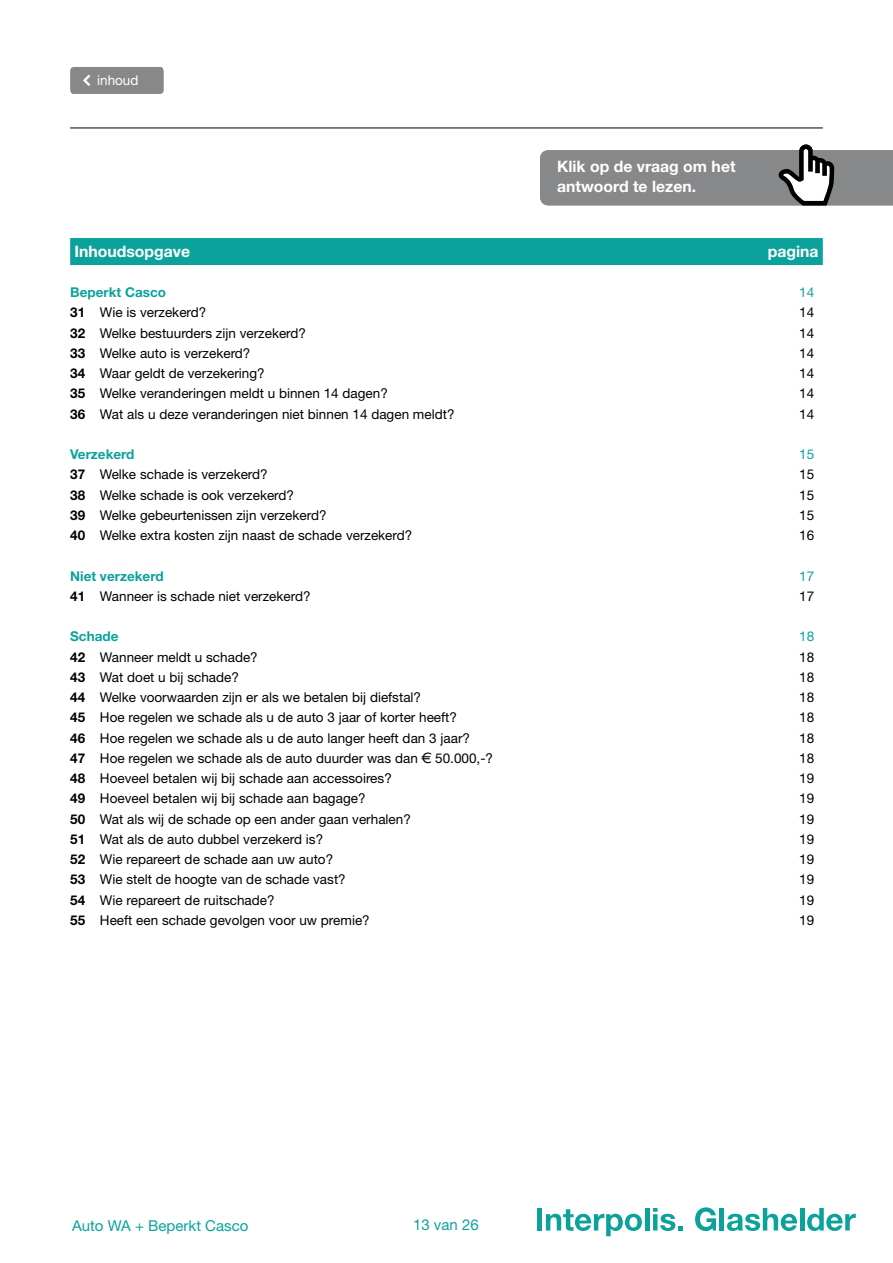
<style>
.page{position:relative;width:893px;height:1263px;background:#fff}
.page>*{position:absolute;margin:0;border:0;box-sizing:border-box;transform-origin:0 0}
.t1{font:700 15.75px/20.2px "Helvetica Neue LT Std";color:#fff}
.t2{font:15px "Helvetica Neue LT Std";color:#0ba29c}
.t3{font:13.5px "Helvetica Neue LT Std";color:#000}
.t4{font:700 13.5px "Helvetica Neue LT Std";color:#0ba29c}
.t5{font:13.5px "Helvetica Neue LT Std";color:#0ba29c}
.t6{font:13.5px "Helvetica Neue LT Std";color:#fff}
.s1{font-weight:700}
.s2{font-family:"Linotype Euro Font Rto S"}
</style>
<div class="page">
<hr style="left:70px;top:128px;width:753px;height:1px;background:#000">
<div style="left:537px;top:1208px;width:5px;height:22px;background:#0ba29c"></div>
<svg style="left:546px;top:1209px;width:96px;height:27px"></svg>
<hr style="left:645px;top:1208px;width:4px;height:22px;background:#0ba29c">
<svg style="left:653px;top:1208px;width:30px;height:23px"></svg>
<svg style="left:695px;top:1207px;width:21px;height:24px"></svg>
<hr style="left:720px;top:1208px;width:4px;height:22px;background:#0ba29c">
<svg style="left:727px;top:1208px;width:70px;height:23px"></svg>
<hr style="left:800px;top:1208px;width:4px;height:22px;background:#0ba29c">
<svg style="left:807px;top:1208px;width:49px;height:23px"></svg>
<div style="left:70px;top:67px;width:94px;height:27px;background:#87888a"></div>
<div style="left:70px;top:238px;width:753px;height:27px;background:#0ba29c"></div>
<svg style="left:540px;top:145px;width:353px;height:60px;background:#909192"></svg>
<p class="t6" style="left:97px;top:72px;width:43px">inhoud</p>
<p class="t1" style="left:557px;top:156px;width:180px">Klik op de vraag om het antwoord te lezen.</p>
<p class="t1" style="left:74px;top:240px;width:117px">Inhoudsopgave</p>
<p class="t1" style="left:768px;top:240px;width:52px">pagina</p>
<p class="t4" style="left:70px;top:284px;width:97px">Beperkt Casco</p>
<p class="t5" style="left:799px;top:284px;width:17px">14</p>
<p class="t3" style="left:70px;top:304px;width:138px"><span class="s1">31</span> Wie is verzekerd?</p>
<p class="t3" style="left:799px;top:304px;width:17px">14</p>
<p class="t3" style="left:70px;top:325px;width:237px"><span class="s1">32</span> Welke bestuurders zijn verzekerd?</p>
<p class="t3" style="left:799px;top:325px;width:17px">14</p>
<p class="t3" style="left:70px;top:345px;width:182px"><span class="s1">33</span> Welke auto is verzekerd?</p>
<p class="t3" style="left:799px;top:345px;width:17px">14</p>
<p class="t3" style="left:70px;top:365px;width:196px"><span class="s1">34</span> Waar geldt de verzekering?</p>
<p class="t3" style="left:799px;top:365px;width:17px">14</p>
<p class="t3" style="left:70px;top:385px;width:319px"><span class="s1">35</span> Welke veranderingen meldt u binnen 14 dagen?</p>
<p class="t3" style="left:799px;top:385px;width:17px">14</p>
<p class="t3" style="left:70px;top:406px;width:386px"><span class="s1">36</span> Wat als u deze veranderingen niet binnen 14 dagen meldt?</p>
<p class="t3" style="left:799px;top:406px;width:17px">14</p>
<p class="t4" style="left:70px;top:446px;width:66px">Verzekerd</p>
<p class="t5" style="left:799px;top:446px;width:17px">15</p>
<p class="t3" style="left:70px;top:466px;width:199px"><span class="s1">37</span> Welke schade is verzekerd?</p>
<p class="t3" style="left:799px;top:466px;width:17px">15</p>
<p class="t3" style="left:70px;top:487px;width:225px"><span class="s1">38</span> Welke schade is ook verzekerd?</p>
<p class="t3" style="left:799px;top:487px;width:17px">15</p>
<p class="t3" style="left:70px;top:507px;width:258px"><span class="s1">39</span> Welke gebeurtenissen zijn verzekerd?</p>
<p class="t3" style="left:799px;top:507px;width:17px">15</p>
<p class="t3" style="left:70px;top:527px;width:344px"><span class="s1">40</span> Welke extra kosten zijn naast de schade verzekerd?</p>
<p class="t3" style="left:799px;top:527px;width:17px">16</p>
<p class="t4" style="left:70px;top:567px;width:95px">Niet verzekerd</p>
<p class="t5" style="left:799px;top:568px;width:17px">17</p>
<p class="t3" style="left:70px;top:588px;width:242px"><span class="s1">41</span> Wanneer is schade niet verzekerd?</p>
<p class="t3" style="left:799px;top:588px;width:17px">17</p>
<p class="t4" style="left:70px;top:628px;width:50px">Schade</p>
<p class="t5" style="left:799px;top:628px;width:17px">18</p>
<p class="t3" style="left:70px;top:649px;width:189px"><span class="s1">42</span> Wanneer meldt u schade?</p>
<p class="t3" style="left:799px;top:649px;width:17px">18</p>
<p class="t3" style="left:70px;top:669px;width:170px"><span class="s1">43</span> Wat doet u bij schade?</p>
<p class="t3" style="left:799px;top:669px;width:17px">18</p>
<p class="t3" style="left:70px;top:689px;width:352px"><span class="s1">44</span> Welke voorwaarden zijn er als we betalen bij diefstal?</p>
<p class="t3" style="left:799px;top:689px;width:17px">18</p>
<p class="t3" style="left:70px;top:709px;width:388px"><span class="s1">45</span> Hoe regelen we schade als u de auto 3 jaar of korter heeft?</p>
<p class="t3" style="left:799px;top:709px;width:17px">18</p>
<p class="t3" style="left:70px;top:730px;width:401px"><span class="s1">46</span> Hoe regelen we schade als u de auto langer heeft dan 3 jaar?</p>
<p class="t3" style="left:799px;top:730px;width:17px">18</p>
<p class="t3" style="left:70px;top:750px;width:424px"><span class="s1">47</span> Hoe regelen we schade als de auto duurder was dan <span class="s2">e</span> 50.000,-?</p>
<p class="t3" style="left:799px;top:750px;width:17px">18</p>
<p class="t3" style="left:70px;top:770px;width:323px"><span class="s1">48</span> Hoeveel betalen wij bij schade aan accessoires?</p>
<p class="t3" style="left:799px;top:770px;width:17px">19</p>
<p class="t3" style="left:70px;top:790px;width:297px"><span class="s1">49</span> Hoeveel betalen wij bij schade aan bagage?</p>
<p class="t3" style="left:799px;top:790px;width:17px">19</p>
<p class="t3" style="left:70px;top:811px;width:342px"><span class="s1">50</span> Wat als wij de schade op een ander gaan verhalen?</p>
<p class="t3" style="left:799px;top:811px;width:17px">19</p>
<p class="t3" style="left:70px;top:831px;width:255px"><span class="s1">51</span> Wat als de auto dubbel verzekerd is?</p>
<p class="t3" style="left:799px;top:831px;width:17px">19</p>
<p class="t3" style="left:70px;top:851px;width:265px"><span class="s1">52</span> Wie repareert de schade aan uw auto?</p>
<p class="t3" style="left:799px;top:851px;width:17px">19</p>
<p class="t3" style="left:70px;top:871px;width:277px"><span class="s1">53</span> Wie stelt de hoogte van de schade vast?</p>
<p class="t3" style="left:799px;top:871px;width:17px">19</p>
<p class="t3" style="left:70px;top:892px;width:206px"><span class="s1">54</span> Wie repareert de ruitschade?</p>
<p class="t3" style="left:799px;top:892px;width:17px">19</p>
<p class="t3" style="left:70px;top:912px;width:301px"><span class="s1">55</span> Heeft een schade gevolgen voor uw premie?</p>
<p class="t3" style="left:799px;top:912px;width:17px">19</p>
<p class="t2" style="left:72px;top:1216px;width:178px">Auto WA + Beperkt Casco</p>
<p class="t2" style="left:413px;top:1216px;width:67px">13 van 26</p>
</div>
